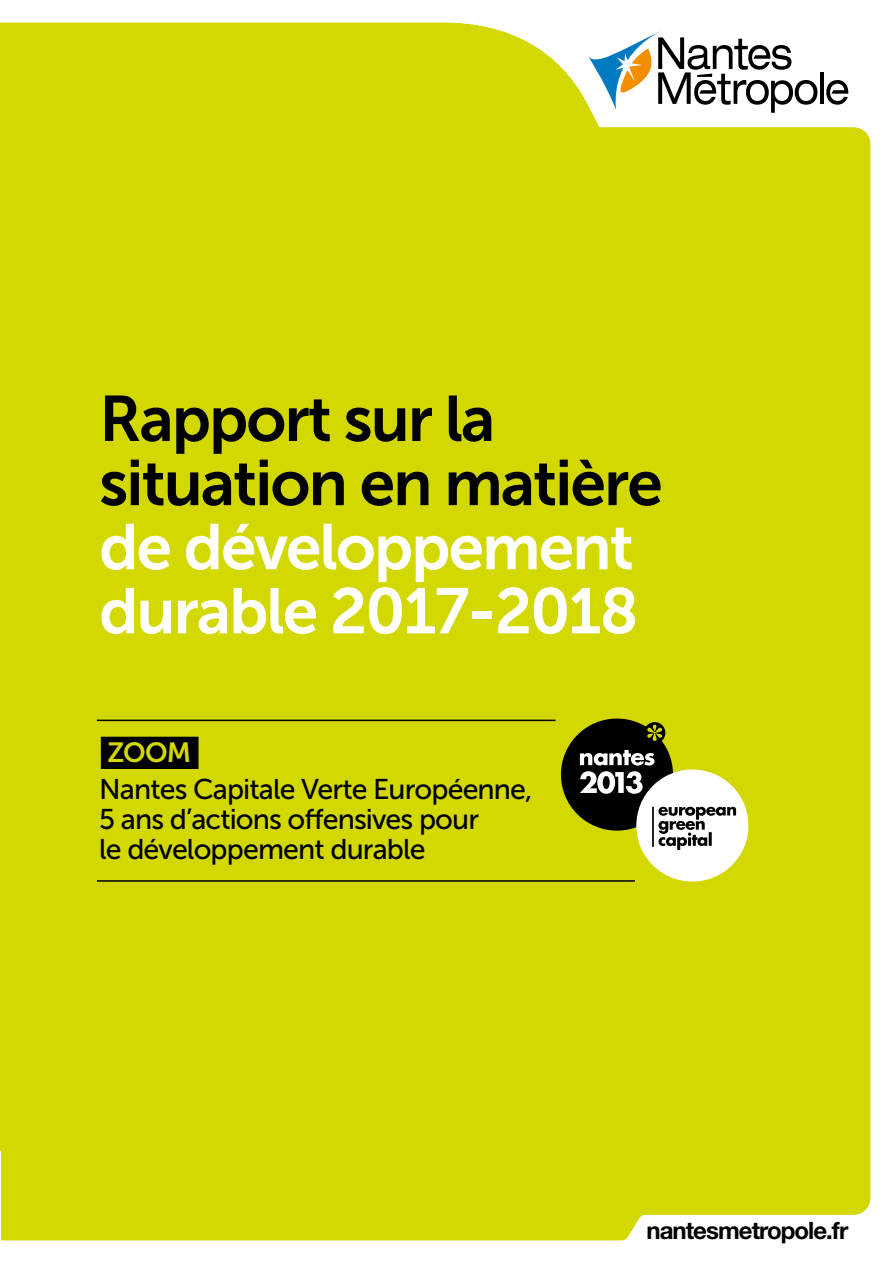
<style>
.page{position:relative;width:893px;height:1263px;background:#fff}
.page>*{position:absolute;margin:0;border:0;box-sizing:border-box;transform-origin:0 0}
.t1{font:64.05px/64.1px "Museo Sans 700";letter-spacing:-.03em;color:#fff}
.t2{font:64.05px/64.1px "Museo Sans 700";letter-spacing:-.03em;color:#000}
.t3{font:28.5px/30px "Museo Sans 500";letter-spacing:-.03em;color:#000}
.t4{font:27.75px "Museo Sans 700";color:#d3d800}
.t5{font:700 24px "Helvetica Neue LT Std";letter-spacing:-.04em;color:#000}
</style>
<div class="page">
<div style="left:0;top:22px;width:871px;height:1219px;background:#d3d800"></div>
<hr style="left:820px;top:72px;width:4px;height:32px;background:#000">
<svg style="left:826px;top:80px;width:22px;height:25px"></svg>
<svg style="left:588px;top:29px;width:229px;height:84px"></svg>
<h1 class="t2" style="left:99px;top:387px;width:565px">Rapport sur la situation en matière</h1>
<h1 class="t1" style="left:99px;top:515px;width:541px">de développement durable 2017-2018</h1>
<p class="t4" style="left:107px;top:737px;width:85px">ZOOM</p>
<p class="t3" style="left:99px;top:774px;width:435px">Nantes Capitale Verte Européenne,<br>5 ans d’actions offensives pour<br>le développement durable</p>
<p class="t5" style="left:646px;top:1215px;width:203px">nantesmetropole.fr</p>
</div>
